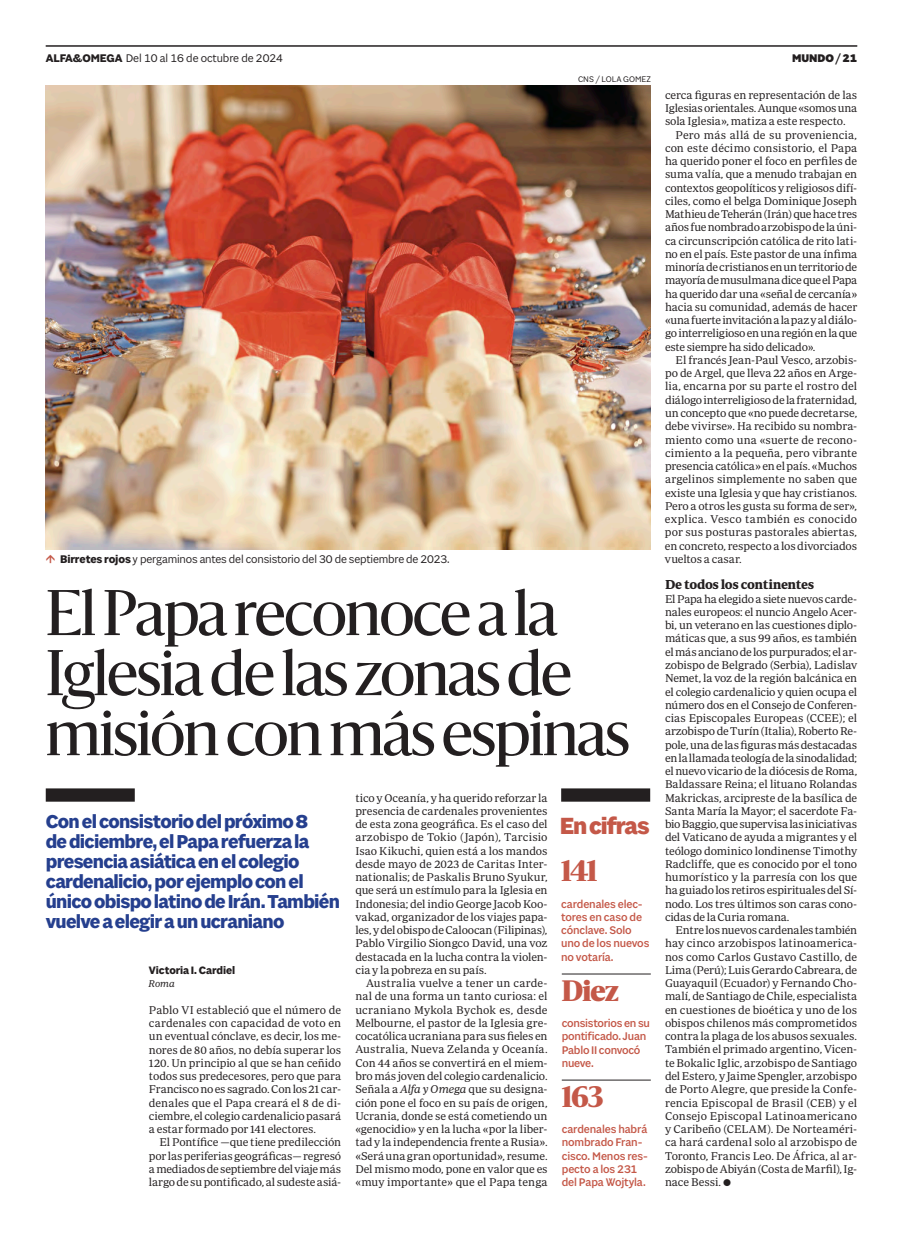
<style>
.page{position:relative;width:903px;height:1234px;background:#fff}
.page>*{position:absolute;margin:0;border:0;box-sizing:border-box;transform-origin:0 0}
.Titulo_C48{font:60px/60px "Sanomat";letter-spacing:-.025em;color:#231f20}
.Cifras_salmon{font:900 27.5px "Sanomat";letter-spacing:-.035em;color:#c45848}
.Apoyo_TITULO_salmon{font:800 25px "Sole Sans";letter-spacing:-.05em;color:#c45848}
.Entradilla_C16_azul{font:700 20px/20px "Sole Sans";letter-spacing:-.035em;color:#253f8e}
.LADILLO_texto_gral{font:700 13.25px "Periodico Text";letter-spacing:-.03em;color:#231f20}
.Apoyo_salmon{font:500 11.88px/13.2px "Sole Sans";letter-spacing:-.015em;color:#c45848}
.Pie_de_foto{font:11.88px "Sole Sans";letter-spacing:-.015em;color:#231f20}
.Foliacion{font:11.88px "Sole Sans";letter-spacing:-.005em;color:#231f20}
.Foliacion-2{font:900 11.88px "Sole Sans";letter-spacing:-.005em;color:#231f20}
.Texto_GENERAL_2_parrafo{font:11.5px/13.2px "Periodico Text Lg";letter-spacing:-.01em;color:#231f20;text-align:justify}
.Texto_GENERAL_1_parrafo{font:11.5px/13.2px "Periodico Text Lg";letter-spacing:-.015em;color:#231f20;text-align:justify}
.Firma_propia_cargo{font:700 11.5px "Sole Sans";letter-spacing:-.005em;color:#231f20}
.Firma_propia_lugar{font:italic 300 10px "Periodico Text";color:#231f20}
.Firma_foto{font:8.75px "Sole Sans";color:#231f20}
.s1{font-weight:700}
.s2{font-family:"Periodico Text";font-weight:300;font-style:italic}
</style>
<div class="page">
<hr style="left:46px;top:46px;width:811px;height:1px;background:#231f20">
<img style="left:46px;top:86px;width:605px;height:463px">
<div style="left:46px;top:788px;width:89px;height:13px;background:#231f20"></div>
<div style="left:561px;top:788px;width:89px;height:13px;background:#231f20"></div>
<hr style="left:562px;top:973px;width:89px;height:1px;background:#231f20">
<hr style="left:562px;top:1079px;width:89px;height:1px;background:#231f20">
<p class="Foliacion" style="left:46px;top:51px;width:239px"><span class="s1">ALFA&amp;OMEGA</span> Del 10 al 16 de octubre de 2024</p>
<p class="Foliacion-2" style="left:792px;top:51px;width:67px">MUNDO / 21</p>
<p class="Firma_foto" style="left:578px;top:74px;width:74px">CNS / LOLA GOMEZ</p>
<p class="Pie_de_foto" style="left:60px;top:552px;width:391px"><span class="s1">Birretes rojos</span> y pergaminos antes del consistorio del 30 de septiembre de 2023.</p>
<p class="Titulo_C48" style="left:46px;top:579px;width:586px">El Papa reconoce a la<br>Iglesia de las zonas de misión con más espinas</p>
<p class="Entradilla_C16_azul" style="left:46px;top:811px;width:296px">Con el consistorio del próximo 8<br>de diciembre, el Papa refuerza la presencia asiática en el colegio cardenalicio, por ejemplo con el único obispo latino de Irán. También vuelve a elegir a un ucraniano</p>
<p class="Firma_propia_cargo" style="left:149px;top:963px;width:88px">Victoria I. Cardiel</p>
<p class="Firma_propia_lugar" style="left:149px;top:977px;width:27px">Roma</p>
<p class="Texto_GENERAL_1_parrafo" style="left:149px;top:1002px;width:194px">Pablo VI estableció que el número de cardenales con capacidad de voto en un eventual cónclave, es decir, los me&shy;nores de 80 años, no debía superar los 120. Un principio al que se han ceñido todos sus predecesores, pero que para Francisco no es sagrado. Con los 21 car&shy;denales que el Papa creará el 8 de di&shy;ciembre, el colegio cardenalicio pasará a estar formado por 141 electores.</p>
<p class="Texto_GENERAL_2_parrafo" style="left:149px;top:1135px;width:194px;text-indent:11px">El Pontífice —que tiene predilección por las periferias geográficas— regresó a mediados de septiembre del viaje más largo de su pontificado, al sudeste asiá-</p>
<p class="Texto_GENERAL_2_parrafo" style="left:355px;top:790px;width:194px">tico y Oceanía, y ha querido reforzar la presencia de cardenales provenientes de esta zona geográfica. Es el caso del arzobispo de Tokio (Japón), Tarcisio Isao Kikuchi, quien está a los mandos desde mayo de 2023 de Caritas Inter&shy;nationalis; de Paskalis Bruno Syukur, que será un estímulo para la Iglesia en Indonesia; del indio George Jacob Koo&shy;vakad, organizador de los viajes papa&shy;les, y del obispo de Caloocan (Filipinas), Pablo Virgilio Siongco David, una voz destacada en la lucha contra la violen&shy;cia y la pobreza en su país.</p>
<p class="Texto_GENERAL_2_parrafo" style="left:355px;top:976px;width:194px;text-indent:11px">Australia vuelve a tener un carde&shy;nal de una forma un tanto curiosa: el ucraniano Mykola Bychok es, desde Melbourne, el pastor de la Iglesia gre&shy;cocatólica ucraniana para sus fieles en Australia, Nueva Zelanda y Oceanía.<br>Con 44 años se convertirá en el miem&shy;bro más joven del colegio cardenalicio.<br>Señala a <span class="s2">Alfa y Omega</span> que su designa&shy;ción pone el foco en su país de origen, Ucrania, donde se está cometiendo un «genocidio» y en la lucha «por la liber&shy;tad y la independencia frente a Rusia». «Será una gran oportunidad», resume.<br>Del mismo modo, pone en valor que es «muy importante» que el Papa tenga</p>
<p class="Apoyo_TITULO_salmon" style="left:560px;top:810px;width:91px">En cifras</p>
<p class="Cifras_salmon" style="left:561px;top:848px;width:38px">141</p>
<p class="Apoyo_salmon" style="left:561px;top:897px;width:90px">cardenales elec&shy;tores en caso de cónclave. Solo uno de los nuevos no votaría.</p>
<p class="Cifras_salmon" style="left:562px;top:967px;width:59px">Diez</p>
<p class="Apoyo_salmon" style="left:562px;top:1016px;width:90px">consistorios en su pontificado. Juan<br>Pablo II convocó nueve.</p>
<p class="Cifras_salmon" style="left:562px;top:1073px;width:43px">163</p>
<p class="Apoyo_salmon" style="left:562px;top:1122px;width:87px">cardenales habrá nombrado Fran&shy;cisco. Menos res&shy;pecto a los 231 del Papa Wojtyla.</p>
<p class="Texto_GENERAL_2_parrafo" style="left:665px;top:88px;width:194px">cerca figuras en representación de las Iglesias orientales. Aunque «somos una sola Iglesia», matiza a este respecto.</p>
<p class="Texto_GENERAL_2_parrafo" style="left:665px;top:128px;width:194px;text-indent:11px">Pero más allá de su proveniencia, con este décimo consistorio, el Papa ha querido poner el foco en perfiles de suma valía, que a menudo trabajan en contextos geopolíticos y religiosos difí&shy;ciles, como el belga Dominique Joseph Mathieu de Teherán (Irán) que hace tres años fue nombrado arzobispo de la úni&shy;ca circunscripción católica de rito lati&shy;no en el país. Este pastor de una ínfima minoría de cristianos en un territorio de mayoría de musulmana dice que el Papa ha querido dar una «señal de cercanía» hacia su comunidad, además de hacer «una fuerte invitación a la paz y al diálo&shy;go interreligioso en una región en la que este siempre ha sido delicado».</p>
<p class="Texto_GENERAL_2_parrafo" style="left:665px;top:353px;width:194px;text-indent:11px">El francés Jean-Paul Vesco, arzobis&shy;po de Argel, que lleva 22 años en Arge&shy;lia, encarna por su parte el rostro del diálogo interreligioso de la fraternidad, un concepto que «no puede decretarse, debe vivirse». Ha recibido su nombra&shy;miento como una «suerte de recono&shy;cimiento a la pequeña, pero vibrante presencia católica» en el país. «Muchos argelinos simplemente no saben que existe una Iglesia y que hay cristianos.<br>Pero a otros les gusta su forma de ser», explica. Vesco también es conocido por sus posturas pastorales abiertas, en concreto, respecto a los divorciados vueltos a casar.</p>
<p class="LADILLO_texto_gral" style="left:665px;top:576px;width:151px">De todos los continentes</p>
<p class="Texto_GENERAL_1_parrafo" style="left:665px;top:591px;width:194px">El Papa ha elegido a siete nuevos carde&shy;nales europeos: el nuncio Angelo Acer&shy;bi, un veterano en las cuestiones diplo&shy;máticas que, a sus 99 años, es también el más anciano de los purpurados; el ar&shy;zobispo de Belgrado (Serbia), Ladislav Nemet, la voz de la región balcánica en el colegio cardenalicio y quien ocupa el número dos en el Consejo de Conferen&shy;cias Episcopales Europeas (CCEE); el arzobispo de Turín (Italia), Roberto Re&shy;pole, una de las figuras más destacadas en la llamada teología de la sinodalidad; el nuevo vicario de la diócesis de Roma, Baldassare Reina; el lituano Rolandas Makrickas, arcipreste de la basílica de Santa María la Mayor; el sacerdote Fa&shy;bio Baggio, que supervisa las iniciativas del Vaticano de ayuda a migrantes y el teólogo dominico londinense Timothy Radcliffe, que es conocido por el tono humorístico y la parresía con los que ha guiado los retiros espirituales del Sí&shy;nodo. Los tres últimos son caras cono&shy;cidas de la Curia romana.</p>
<p class="Texto_GENERAL_2_parrafo" style="left:665px;top:923px;width:194px;text-indent:11px">Entre los nuevos cardenales también hay cinco arzobispos latinoamerica&shy;nos como Carlos Gustavo Castillo, de Lima (Perú); Luis Gerardo Cabreara, de Guayaquil (Ecuador) y Fernando Cho&shy;malí, de Santiago de Chile, especialista en cuestiones de bioética y uno de los obispos chilenos más comprometidos contra la plaga de los abusos sexuales.<br>También el primado argentino, Vicen&shy;te Bokalic Iglic, arzobispo de Santiago del Estero, y Jaime Spengler, arzobispo de Porto Alegre, que preside la Confe&shy;rencia Episcopal de Brasil (CEB) y el Consejo Episcopal Latinoamericano y Caribeño (CELAM). De Norteaméri&shy;ca hará cardenal solo al arzobispo de Toronto, Francis Leo. De África, al ar&shy;zobispo de Abiyán (Costa de Marfil), Ig&shy;nace Bessi.</p>
</div>
